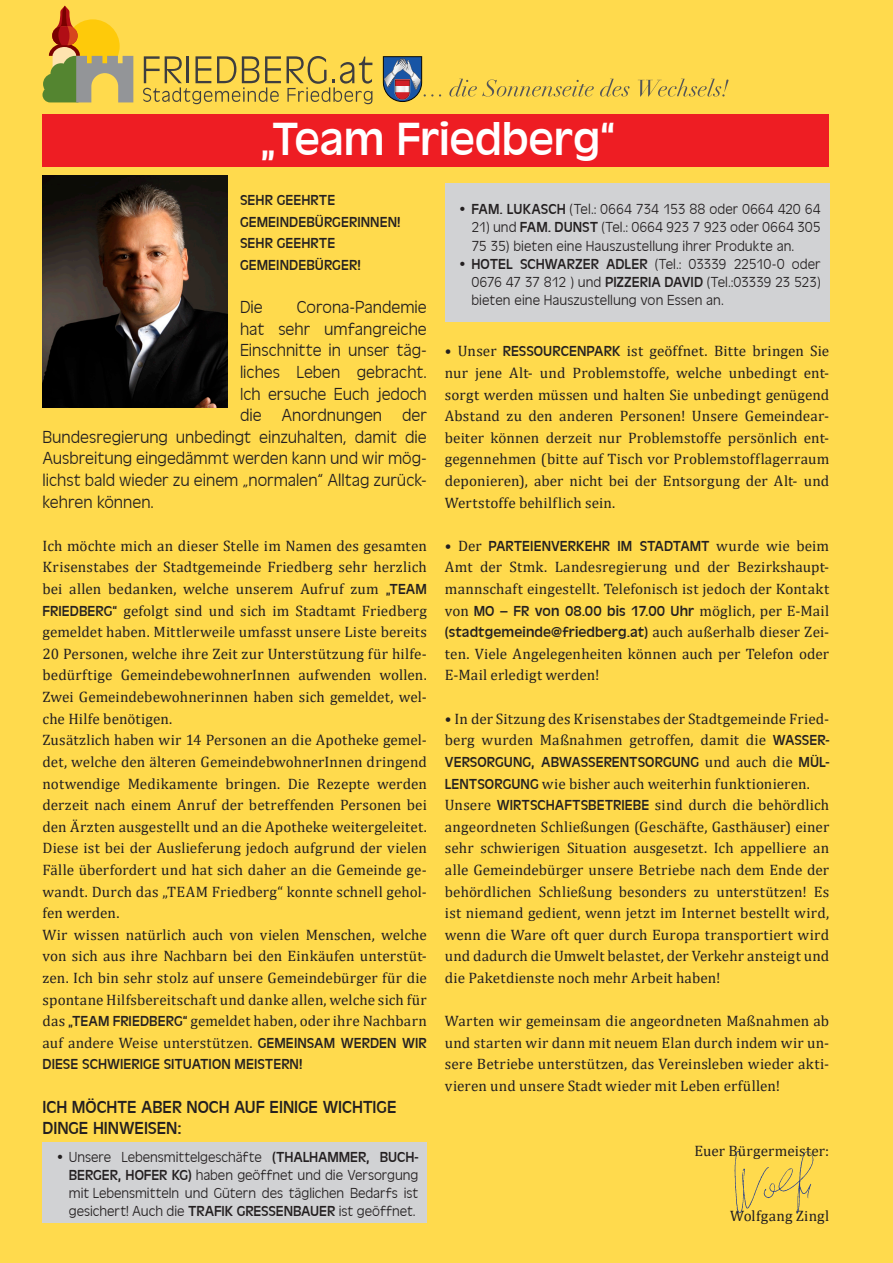
<style>
.page{position:relative;width:893px;height:1263px;background:#ffda4d}
.page>*{position:absolute;margin:0;border:0;box-sizing:border-box;transform-origin:0 0}
.t1{font:48px "Antigoni";letter-spacing:-.005em;color:#fff}
.t2{font:300 18px "Antigoni";color:#231f20}
.t3{font:18px/21.6px "Antigoni";color:#231f20}
.t4{font:15.15px/21.6px "Cambria";letter-spacing:.005em;color:#231f20}
.t5{font:300 15px/18px "Antigoni";color:#231f20;text-align:justify}
.t6{font:15px/21.6px "Antigoni";letter-spacing:.005em;color:#231f20}
.s1{font-family:"Antigoni";font-size:15px}
.s2{font-weight:400}
.s3{font-family:"Cambria";font-size:15.15px}
</style>
<div class="page">
<img style="left:43px;top:175px;width:184px;height:233px">
<img style="left:734px;top:1151px;width:80px;height:63px">
<div style="left:42px;top:114px;width:787px;height:53px;background:#ee1d23"></div>
<div style="left:445px;top:184px;width:384px;height:138px;background:#d1d2d4"></div>
<div style="left:43px;top:1142px;width:384px;height:81px;background:#d1d2d4"></div>
<svg style="left:143px;top:56px;width:138px;height:48px"></svg>
<svg style="left:287px;top:56px;width:85px;height:48px"></svg>
<svg style="left:42px;top:6px;width:91px;height:96px"></svg>
<svg style="left:383px;top:56px;width:345px;height:46px"></svg>
<h1 class="t1" style="left:260px;top:107px;width:357px">„Team Friedberg“</h1>
<p class="t6" style="left:240px;top:189px;width:162px">SEHR GEEHRTE<br>GEMEINDEBÜRGERINNEN!<br>SEHR GEEHRTE<br>GEMEINDEBÜRGER!</p>
<p class="t2" style="left:240px;top:295px;width:24px">Die</p>
<p class="t2" style="left:297px;top:295px;width:131px">Corona-Pandemie</p>
<p class="t2" style="left:240px;top:317px;width:188px">hat sehr umfangreiche</p>
<p class="t2" style="left:240px;top:338px;width:188px">Einschnitte in unser täg-</p>
<p class="t2" style="left:240px;top:360px;width:188px">liches Leben gebracht.</p>
<p class="t2" style="left:240px;top:382px;width:188px">Ich ersuche Euch jedoch</p>
<p class="t2" style="left:240px;top:403px;width:188px">die Anordnungen der</p>
<p class="t2" style="left:43px;top:425px;width:386px">Bundesregierung unbedingt einzuhalten, damit die</p>
<p class="t2" style="left:43px;top:446px;width:386px">Ausbreitung eingedämmt werden kann und wir mög-</p>
<p class="t2" style="left:43px;top:468px;width:386px">lichst bald wieder zu einem „normalen“ Alltag zurück-</p>
<p class="t2" style="left:43px;top:490px;width:113px">kehren können.</p>
<p class="t4" style="left:43px;top:535px;width:386px">Ich möchte mich an dieser Stelle im Namen des gesamten Krisenstabes der Stadtgemeinde Friedberg sehr herzlich bei allen bedanken, welche unserem Aufruf zum <span class="s1">„TEAM FRIEDBERG“</span> gefolgt sind und sich im Stadtamt Friedberg gemeldet haben. Mittlerweile umfasst unsere Liste bereits 20 Personen, welche ihre Zeit zur Unterstützung für hilfe&shy;bedürftige GemeindebewohnerInnen aufwenden wollen.<br>Zwei Gemeindebewohnerinnen haben sich gemeldet, wel&shy;che Hilfe benötigen.<br>Zusätzlich haben wir 14 Personen an die Apotheke gemel&shy;det, welche den älteren GemeindebwohnerInnen dringend notwendige Medikamente bringen. Die Rezepte werden derzeit nach einem Anruf der betreffenden Personen bei den Ärzten ausgestellt und an die Apotheke weitergeleitet.<br>Diese ist bei der Auslieferung jedoch aufgrund der vielen Fälle überfordert und hat sich daher an die Gemeinde ge&shy;wandt. Durch das „TEAM Friedberg“ konnte schnell gehol&shy;fen werden.<br>Wir wissen natürlich auch von vielen Menschen, welche von sich aus ihre Nachbarn bei den Einkäufen unterstüt&shy;zen. Ich bin sehr stolz auf unsere Gemeindebürger für die spontane Hilfsbereitschaft und danke allen, welche sich für das <span class="s1">„TEAM FRIEDBERG“</span> gemeldet haben, oder ihre Nachbarn auf andere Weise unterstützen. <span class="s1">GEMEINSAM WERDEN WIR</span></p>
<p class="t6" style="left:43px;top:1053px;width:262px">DIESE SCHWIERIGE SITUATION MEISTERN!</p>
<p class="t3" style="left:43px;top:1095px;width:356px">ICH MÖCHTE ABER NOCH AUF EINIGE WICHTIGE<br>DINGE HINWEISEN:</p>
<p class="t5" style="left:69px;top:1147px;width:351px;text-indent:-14px">• Unsere Lebensmittelgeschäfte <span class="s2">(THALHAMMER, BUCH-BERGER, HOFER KG)</span> haben geöffnet und die Versorgung mit Lebensmitteln und Gütern des täglichen Bedarfs ist gesichert! Auch die <span class="s2">TRAFIK GRESSENBAUER</span> ist geöffnet.</p>
<p class="t5" style="left:458px;top:200px;width:365px"><span class="s2">• FAM. LUKASCH</span> (Tel.: 0664 734 153 88 oder 0664 420 64</p>
<p class="t5" style="left:471px;top:218px;width:351px">21) und <span class="s2">FAM. DUNST</span> (Tel.: 0664 923 7 923 oder 0664 305<br>75 35) bieten eine Hauszustellung ihrer Produkte an.</p>
<p class="t5" style="left:471px;top:254px;width:351px;text-indent:-14px">• <span class="s2">HOTEL SCHWARZER ADLER</span> (Tel.: 03339 22510-0 oder 0676 47 37 812 ) und <span class="s2">PIZZERIA DAVID</span> (Tel.:03339 23 523) bieten eine Hauszustellung von Essen an.</p>
<p class="t4" style="left:445px;top:340px;width:386px;text-align:justify">• Unser <span class="s1">RESSOURCENPARK</span> ist geöffnet. Bitte bringen Sie nur jene Alt- und Problemstoffe, welche unbedingt ent&shy;sorgt werden müssen und halten Sie unbedingt genügend Abstand zu den anderen Personen! Unsere Gemeindear&shy;beiter können derzeit nur Problemstoffe persönlich ent&shy;gegennehmen (bitte auf Tisch vor Problemstofflagerraum deponieren), aber nicht bei der Entsorgung der Alt- und Wertstoffe behilflich sein.</p>
<p class="t6" style="left:445px;top:534px;width:386px"><span class="s3">• Der</span> PARTEIENVERKEHR IM STADTAMT <span class="s3">wurde wie beim</span></p>
<p class="t4" style="left:445px;top:556px;width:386px">Amt der Stmk. Landesregierung und der Bezirkshaupt&shy;mannschaft eingestellt. Telefonisch ist jedoch der Kontakt</p>
<p class="t6" style="left:445px;top:599px;width:386px"><span class="s3">von</span> MO – FR von 08.00 bis 17.00 Uhr <span class="s3">möglich, per E-Mail </span>(stadtgemeinde@friedberg.at) <span class="s3">auch außerhalb dieser Zei-</span></p>
<p class="t4" style="left:445px;top:643px;width:386px">ten. Viele Angelegenheiten können auch per Telefon oder<br>E-Mail erledigt werden!</p>
<p class="t4" style="left:445px;top:708px;width:386px">• In der Sitzung des Krisenstabes der Stadtgemeinde Fried&shy;berg wurden Maßnahmen getroffen, damit die <span class="s1">WASSER-</span></p>
<p class="t6" style="left:445px;top:750px;width:386px">VERSORGUNG, ABWASSERENTSORGUNG <span class="s3">und auch die</span> MÜL-</p>
<p class="t4" style="left:445px;top:772px;width:386px"><span class="s1">LENTSORGUNG</span> wie bisher auch weiterhin funktionieren.<br>Unsere <span class="s1">WIRTSCHAFTSBETRIEBE</span> sind durch die behördlich angeordneten Schließungen (Geschäfte, Gasthäuser) einer sehr schwierigen Situation ausgesetzt. Ich appelliere an alle Gemeindebürger unsere Betriebe nach dem Ende der behördlichen Schließung besonders zu unterstützen! Es ist niemand gedient, wenn jetzt im Internet bestellt wird, wenn die Ware oft quer durch Europa transportiert wird und dadurch die Umwelt belastet, der Verkehr ansteigt und die Paketdienste noch mehr Arbeit haben!</p>
<p class="t4" style="left:445px;top:1010px;width:386px;text-align:justify">Warten wir gemeinsam die angeordneten Maßnahmen ab und starten wir dann mit neuem Elan durch indem wir un&shy;sere Betriebe unterstützen, das Vereinsleben wieder akti&shy;vieren und unsere Stadt wieder mit Leben erfüllen!</p>
<p class="t4" style="left:695px;top:1140px;width:136px">Euer Bürgermeister:</p>
<p class="t4" style="left:730px;top:1204px;width:100px">Wolfgang Zingl</p>
</div>
